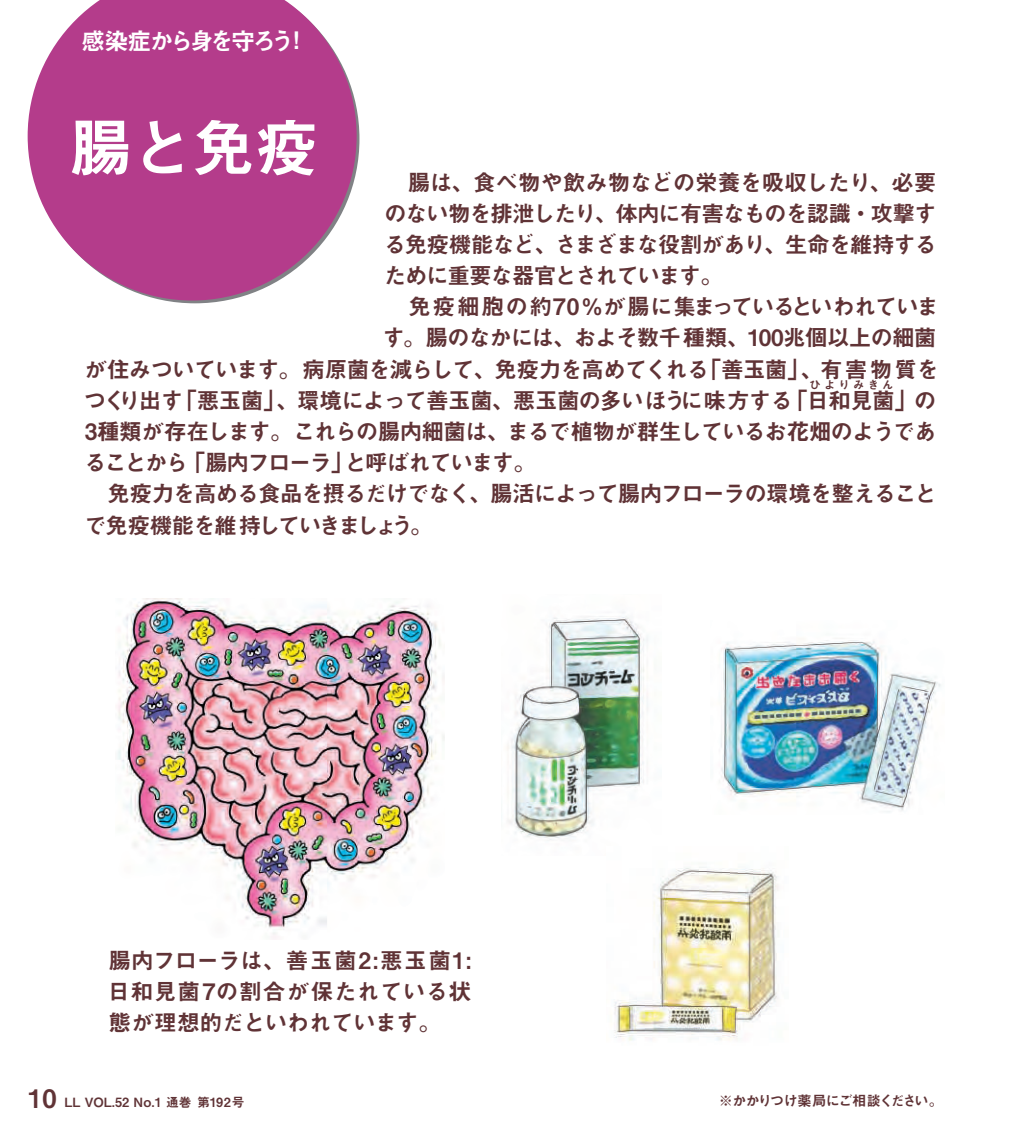
<style>
.page{position:relative;width:1021px;height:1134px;background:#fff}
.page>*{position:absolute;margin:0;border:0;box-sizing:border-box;transform-origin:0 0}
.t1{font:63.8px "Midashi Go Pro MB31";color:#fff}
.t2{font:24px "Midashi Go Pro MB31";letter-spacing:-.13em;color:#fff}
.t3{font:22.6px/31.2px "Midashi Go Pro MB31";letter-spacing:-.05em;color:#603336}
.t4{font:22.6px "Midashi Go Pro MB31";letter-spacing:-.03em;color:#603336}
.t5{font:22.6px "Midashi Go Pro MB31";letter-spacing:-.02em;color:#603336}
.t6{font:22.6px "Midashi Go Pro MB31";letter-spacing:-.07em;color:#603336}
.t7{font:14.2px "Midashi Go Pro MB31";letter-spacing:-.08em;color:#603336}
.t8{font:12.8px "Midashi Go Pro MB31";color:#603336}
.t9{font:11.4px "Midashi Go Pro MB31";letter-spacing:.28em;color:#603336}
.s1{font-size:25.6px}
</style>
<div class="page">
<svg style="left:28px;top:0;width:328px;height:300px;fill:#b43c8b"></svg>
<img style="left:117px;top:598px;width:327px;height:341px">
<img style="left:507px;top:612px;width:141px;height:228px">
<img style="left:721px;top:640px;width:220px;height:172px">
<img style="left:614px;top:867px;width:164px;height:174px">
<p class="t2" style="left:81px;top:22px;width:229px">感染症から身を守ろう！</p>
<h1 class="t1" style="left:69px;top:97px;width:252px">腸と免疫</h1>
<p class="t5" style="left:385px;top:164px;width:553px">　腸は、食べ物や飲み物などの栄養を吸収したり、必要</p>
<p class="t3" style="left:384px;top:195px;width:554px">のない物を排泄したり、体内に有害なものを認識・攻撃す</p>
<p class="t3" style="left:384px;top:226px;width:555px">る免疫機能など、さまざまな役割があり、生命を維持する</p>
<p class="t6" style="left:384px;top:257px;width:340px">ために重要な器官とされています。</p>
<p class="t4" style="left:385px;top:289px;width:556px">　免疫細胞の約70％が腸に集まっているといわれていま</p>
<p class="t3" style="left:382px;top:320px;width:555px">す。腸のなかには、およそ数千種類、100兆個以上の細菌</p>
<p class="t3" style="left:84px;top:351px;width:856px">が住みついています。病原菌を減らして、免疫力を高めてくれる「善玉菌」、有害物質を</p>
<p class="t3" style="left:84px;top:382px;width:854px">つくり出す「悪玉菌」、環境によって善玉菌、悪玉菌の多いほうに味方する「日和見菌」の</p>
<p class="t9" style="left:809px;top:375px;width:86px">ひよりみきん</p>
<p class="t3" style="left:84px;top:413px;width:854px">3種類が存在します。これらの腸内細菌は、まるで植物が群生しているお花畑のようであることから「腸内フローラ」と呼ばれています。<br>　免疫力を高める食品を摂るだけでなく、腸活によって腸内フローラの環境を整えることで免疫機能を維持していきましょう。</p>
<p class="t3" style="left:108px;top:942px;width:365px;text-align:justify">腸内フローラは、善玉菌2:悪玉菌1:日和見菌7の割合が保たれている状態が理想的だといわれています。</p>
<p class="t8" style="left:28px;top:1092px;width:218px"><span class="s1">10</span> LL VOL.52 No.1 通巻 第192号</p>
<p class="t7" style="left:718px;top:1089px;width:226px">※かかりつけ薬局にご相談ください。</p>
</div>
